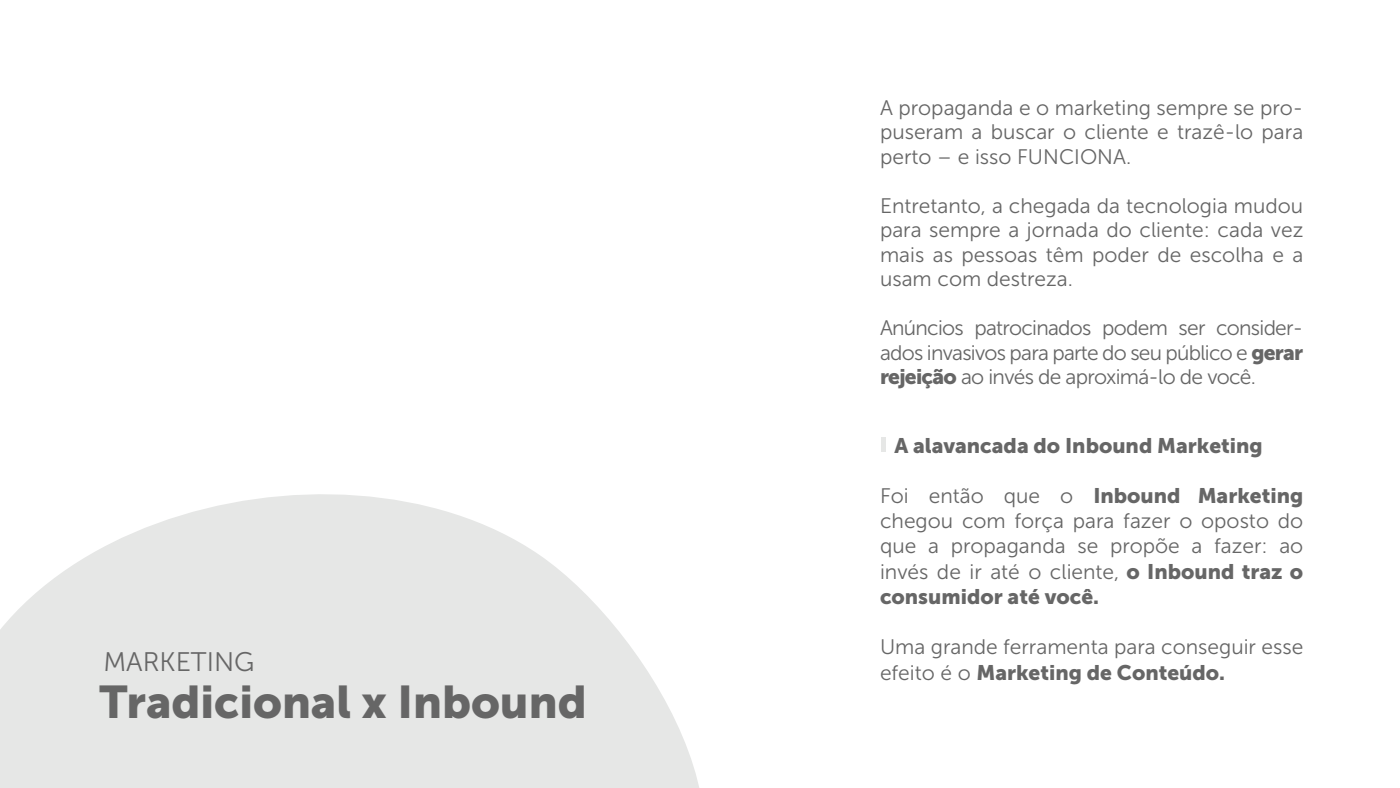
<style>
.page{position:relative;width:1400px;height:788px;background:#fff}
.page>*{position:absolute;margin:0;border:0;box-sizing:border-box;transform-origin:0 0}
.t1{font:45.5px "Museo Sans 900";color:#666}
.t2{font:26.78px "Museo Sans 300";color:#666}
.t3{font:21px/24.5px "Museo Sans 300";color:#666;text-align:justify}
.t4{font:21px "Museo Sans 900";color:#666}
.s1{font-family:"Museo Sans 900"}
.s2{font-family:"Museo Sans 300"}
</style>
<div class="page">
<svg style="left:0;top:494px;width:699px;height:294px;fill:#e6e7e6"></svg>
<div style="left:881px;top:437px;width:5px;height:15px;background:#e6e7e6"></div>
<p class="t2" style="left:103px;top:647px;width:153px">MARKETING</p>
<h1 class="t1" style="left:100px;top:676px;width:489px">Tradicional x Inbound</h1>
<p class="t3" style="left:880px;top:95px;width:425px">A propaganda e o marketing sempre se pro&shy;puseram a buscar o cliente e trazê-lo para perto – e isso FUNCIONA.</p>
<p class="t3" style="left:880px;top:193px;width:425px">Entretanto, a chegada da tecnologia mudou para sempre a jornada do cliente: cada vez mais as pessoas têm poder de escolha e a usam com destreza.</p>
<p class="t3" style="left:880px;top:316px;width:425px">Anúncios patrocinados podem ser consider&shy;ados invasivos para parte do seu público e <span class="s1">gerar rejeição</span> ao invés de aproximá-lo de você.</p>
<p class="t4" style="left:894px;top:433px;width:370px">A alavancada do Inbound Marketing</p>
<p class="t4" style="left:880px;top:483px;width:425px"><span class="s2">Foi então que o</span> Inbound Marketing</p>
<p class="t3" style="left:880px;top:508px;width:425px;line-height:25.2px">chegou com força para fazer o oposto do que a propaganda se propõe a fazer: ao invés de ir até o cliente, <span class="s1">o Inbound traz o</span></p>
<p class="t4" style="left:880px;top:584px;width:221px">consumidor até você.</p>
<p class="t3" style="left:880px;top:635px;width:425px">Uma grande ferramenta para conseguir esse</p>
<p class="t4" style="left:880px;top:660px;width:347px"><span class="s2">efeito é o</span> Marketing de Conteúdo.</p>
</div>
